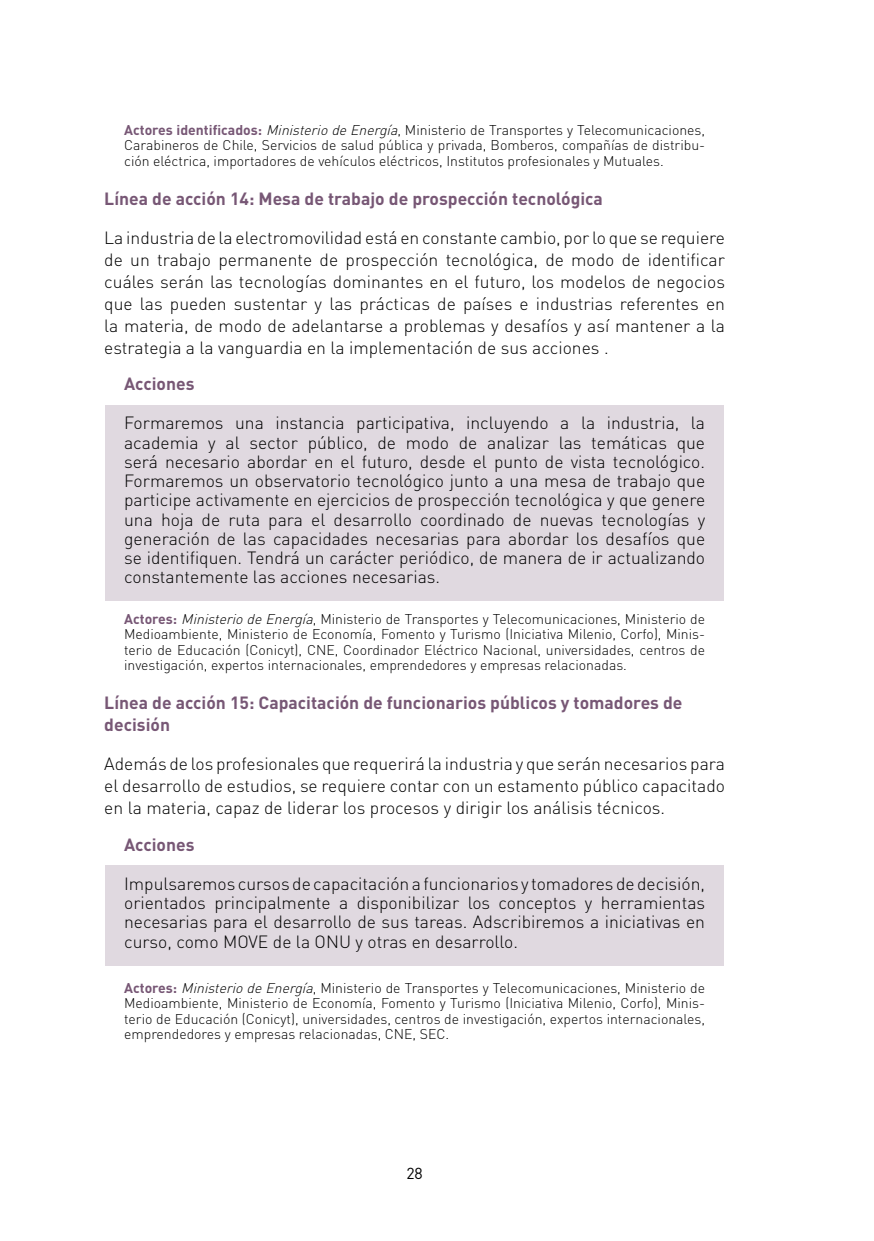
<style>
.page{position:relative;width:874px;height:1241px;background:#fff}
.page>*{position:absolute;margin:0;border:0;box-sizing:border-box;transform-origin:0 0}
.t1{font:300 17.5px/19.2px "DIN Pro";color:#000;text-align:justify}
.t2{font:700 17.5px/21.9px "DIN Pro";color:#775775}
.t3{font:15.75px "DIN Pro";color:#000}
.t4{font:300 14px/15.4px "DIN Pro";color:#000;text-align:justify}
.s1{font-weight:700;color:#775775}
.s2{font-style:italic}
</style>
<div class="page">
<div style="left:105px;top:865px;width:618px;height:101px;background:#e0d9e0"></div>
<div style="left:105px;top:405px;width:618px;height:195px;background:#e0d9e0"></div>
<p class="t4" style="left:124px;top:121px;width:582px"><span class="s1">Actores identificados:</span> <span class="s2">MinisteriodeEnergía</span>, Ministerio de Transportes y Telecomunicaciones, Carabineros de Chile, Servicios de salud pública y privada, Bomberos, compañías de distribu&shy;ción eléctrica, importadores de vehículos eléctricos, Institutos profesionales y Mutuales.</p>
<p class="t2" style="left:104px;top:187px;width:500px">Línea de acción 14: Mesa de trabajo de prospección tecnológica</p>
<p class="t1" style="left:104px;top:226px;width:622px;line-height:21.9px">La industria de la electromovilidad está en constante cambio, por lo que se requiere de un trabajo permanente de prospección tecnológica, de modo de identificar cuáles serán las tecnologías dominantes en el futuro, los modelos de negocios que las pueden sustentar y las prácticas de países e industrias referentes en la materia, de modo de adelantarse a problemas y desafíos y así mantener a la estrategia a la vanguardia en la implementación de sus acciones .</p>
<p class="t2" style="left:124px;top:372px;width:72px">Acciones</p>
<p class="t1" style="left:124px;top:412px;width:582px">Formaremos una instancia participativa, incluyendo a la industria, la academia y al sector público, de modo de analizar las temáticas que será necesario abordar en el futuro, desde el punto de vista tecnológico.<br>Formaremos un observatorio tecnológico junto a una mesa de trabajo que participe activamente en ejercicios de prospección tecnológica y que genere una hoja de ruta para el desarrollo coordinado de nuevas tecnologías y generación de las capacidades necesarias para abordar los desafíos que se identifiquen. Tendrá un carácter periódico, de manera de ir actualizando constantemente las acciones necesarias.</p>
<p class="t4" style="left:124px;top:610px;width:582px"><span class="s1">Actores:</span> <span class="s2">MinisteriodeEnergía</span>, Ministerio de Transportes y Telecomunicaciones, Ministerio de Medioambiente, Ministerio de Economía, Fomento y Turismo (Iniciativa Milenio, Corfo), Minis&shy;terio de Educación (Conicyt), CNE, Coordinador Eléctrico Nacional, universidades, centros de investigación, expertos internacionales, emprendedores y empresas relacionadas.</p>
<p class="t2" style="left:104px;top:691px;width:579px">Línea de acción 15: Capacitación de funcionarios públicos y tomadores de decisión</p>
<p class="t1" style="left:104px;top:752px;width:622px;line-height:21.9px">Además de los profesionales que requerirá la industria y que serán necesarios para el desarrollo de estudios, se requiere contar con un estamento público capacitado en la materia, capaz de liderar los procesos y dirigir los análisis técnicos.</p>
<p class="t2" style="left:124px;top:832px;width:72px">Acciones</p>
<p class="t1" style="left:124px;top:873px;width:582px">Impulsaremos cursos de capacitación a funcionarios y tomadores de decisión, orientados principalmente a disponibilizar los conceptos y herramientas necesarias para el desarrollo de sus tareas. Adscribiremos a iniciativas en curso, como MOVE de la ONU y otras en desarrollo.</p>
<p class="t4" style="left:124px;top:979px;width:582px"><span class="s1">Actores:</span> <span class="s2">MinisteriodeEnergía</span>, Ministerio de Transportes y Telecomunicaciones, Ministerio de Medioambiente, Ministerio de Economía, Fomento y Turismo (Iniciativa Milenio, Corfo), Minis&shy;terio de Educación (Conicyt), universidades, centros de investigación, expertos internacionales, emprendedores y empresas relacionadas, CNE, SEC.</p>
<p class="t3" style="left:406px;top:1161px;width:18px">28</p>
</div>
